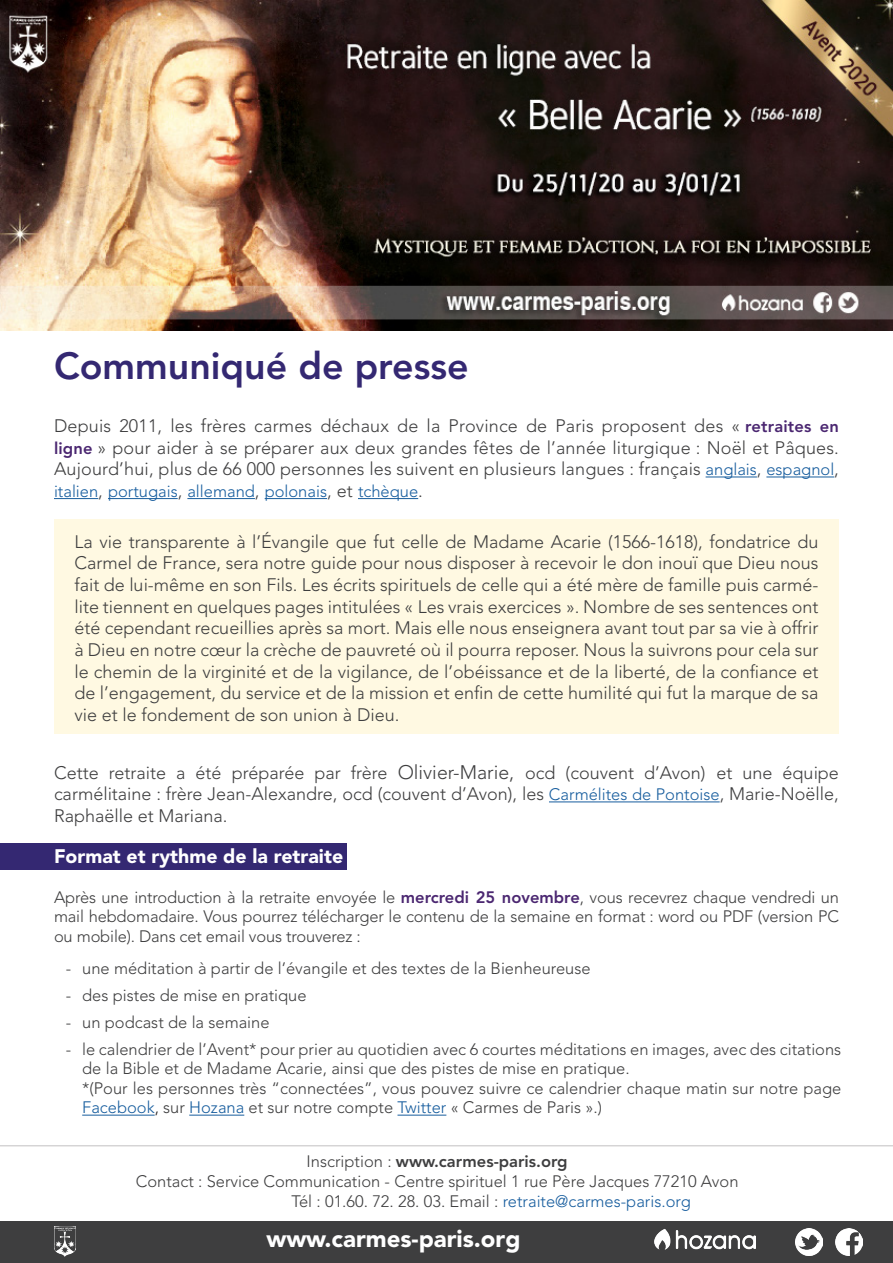
<style>
.page{position:relative;width:893px;height:1263px;background:#fff}
.page>*{position:absolute;margin:0;border:0;box-sizing:border-box;transform-origin:0 0}
.t1{font:800 37.5px "Avenir LT Std";color:#342872}
.t2{font:900 24px "Avenir LT Std";color:#fff}
.t3{font:900 19.5px "Avenir LT Std";color:#fff}
.t4{font:300 18px/21.6px "Avenir LT Std";color:#3e3e3f;text-align:justify}
.t5{font:300 16.5px/19.8px "Avenir LT Std";color:#3e3e3f}
.t6{font:300 16.5px "Avenir LT Std";color:#175d9e}
.t7{font:800 16.5px "Avenir LT Std";color:#3e3e3f}
.s1{font-weight:800;font-size:16.5px;color:#4b2771}
.s2{font-size:16.5px;color:#175d9e}
.s3{font-size:18px;color:#3e3e3f}
.s4{font-size:19.5px}
.s5{font-weight:800;color:#4b2771}
.s6{color:#175d9e}
.s7{color:#231f20}
.s8{font-weight:300}
</style>
<div class="page">
<div style="left:54px;top:519px;width:785px;height:214px;background:#fff9e2"></div>
<div style="left:0;top:843px;width:346px;height:27px;background:#342872"></div>
<hr style="left:706px;top:477px;width:51px;height:1px;background:#175d9e">
<hr style="left:766px;top:477px;width:68px;height:1px;background:#175d9e">
<hr style="left:54px;top:498px;width:44px;height:1px;background:#175d9e">
<hr style="left:108px;top:498px;width:70px;height:1px;background:#175d9e">
<hr style="left:187px;top:498px;width:68px;height:1px;background:#175d9e">
<hr style="left:265px;top:498px;width:62px;height:1px;background:#175d9e">
<hr style="left:358px;top:498px;width:60px;height:1px;background:#175d9e">
<hr style="left:82px;top:1115px;width:73px;height:1px;background:#175d9e">
<hr style="left:189px;top:1115px;width:55px;height:1px;background:#175d9e">
<hr style="left:397px;top:1115px;width:49px;height:1px;background:#175d9e">
<hr style="left:0;top:1145px;width:893px;height:1px;background:#231f20">
<div style="left:0;top:1222px;width:893px;height:41px;background:#3e3e3f"></div>
<img style="left:796px;top:1228px;width:27px;height:28px">
<img style="left:835px;top:1228px;width:28px;height:28px">
<img style="left:54px;top:1226px;width:21px;height:30px">
<hr style="left:549px;top:801px;width:171px;height:1px;background:#175d9e">
<img style="left:655px;top:1229px;width:100px;height:21px">
<img style="left:0;top:0;width:893px;height:331px">
<p class="t1" style="left:54px;top:344px;width:416px">Communiqué de presse</p>
<p class="t4" style="left:54px;top:415px;width:786px">Depuis 2011, les frères carmes déchaux de la Province de Paris proposent des « <span class="s1">retraites en ligne</span> » pour aider à se préparer aux deux grandes fêtes de l’année liturgique : Noël et Pâques.<br>Aujourd’hui, plus de 66 000 personnes les suivent en plusieurs langues : français <span class="s2">anglais</span>, <span class="s2">espagnol</span>,</p>
<p class="t6" style="left:54px;top:481px;width:370px">italien<span class="s3">,</span> portugais<span class="s3">,</span> allemand<span class="s3">,</span> polonais<span class="s3">, et</span> tchèque<span class="s3">.</span></p>
<p class="t4" style="left:74px;top:531px;width:746px">La vie transparente à l’Évangile que fut celle de Madame Acarie (1566-1618), fondatrice du Carmel de France, sera notre guide pour nous disposer à recevoir le don inouï que Dieu nous fait de lui-même en son Fils. Les écrits spirituels de celle qui a été mère de famille puis carmé&shy;lite tiennent en quelques pages intitulées « Les vrais exercices ». Nombre de ses sentences ont été cependant recueillies après sa mort. Mais elle nous enseignera avant tout par sa vie à offrir à Dieu en notre cœur la crèche de pauvreté où il pourra reposer. Nous la suivrons pour cela sur le chemin de la virginité et de la vigilance, de l’obéissance et de la liberté, de la confiance et de l’engagement, du service et de la mission et enfin de cette humilité qui fut la marque de sa vie et le fondement de son union à Dieu.</p>
<p class="t4" style="left:54px;top:762px;width:786px">Cette retraite a été préparée par frère <span class="s4">Olivier-Marie,</span> ocd (couvent d’Avon) et une équipe carmélitaine : frère Jean-Alexandre, ocd (couvent d’Avon), les <span class="s2">Carmélites de Pontoise</span>, Marie-Noëlle, Raphaëlle et Mariana.</p>
<p class="t3" style="left:54px;top:844px;width:291px">Format et rythme de la retraite</p>
<p class="t5" style="left:54px;top:887px;width:786px;text-align:justify">Après une introduction à la retraite envoyée le <span class="s5">mercredi 25 novembre</span>, vous recevrez chaque vendredi un mail hebdomadaire. Vous pourrez télécharger le contenu de la semaine en format : word ou PDF (version PC ou mobile). Dans cet email vous trouverez :</p>
<p class="t5" style="left:66px;top:958px;width:7px">-</p>
<p class="t5" style="left:66px;top:985px;width:7px">-</p>
<p class="t5" style="left:66px;top:1012px;width:7px">-</p>
<p class="t5" style="left:66px;top:1039px;width:7px">-</p>
<p class="t5" style="left:82px;top:958px;width:510px">une méditation à partir de l’évangile et des textes de la Bienheureuse</p>
<p class="t5" style="left:82px;top:985px;width:226px">des pistes de mise en pratique</p>
<p class="t5" style="left:82px;top:1012px;width:189px">un podcast de la semaine</p>
<p class="t5" style="left:82px;top:1039px;width:761px">le calendrier de l’Avent* pour prier au quotidien avec 6 courtes méditations en images, avec des citations de la Bible et de Madame Acarie, ainsi que des pistes de mise en pratique.</p>
<p class="t5" style="left:82px;top:1078px;width:761px">*(Pour les personnes très “connectées”, vous pouvez suivre ce calendrier chaque matin sur notre page<br><span class="s6">Facebook</span><span class="s7">,</span> sur <span class="s6">Hozana</span> et sur notre compte <span class="s6">Twitter</span> « Carmes de Paris ».)</p>
<p class="t7" style="left:307px;top:1152px;width:262px"><span class="s8">Inscription :</span> www.carmes-paris.org</p>
<p class="t5" style="left:136px;top:1172px;width:604px">Contact : Service Communication - Centre spirituel 1 rue Père Jacques 77210 Avon</p>
<p class="t5" style="left:291px;top:1191px;width:401px">Tél : 01.60. 72. 28. 03. Email : <span class="s6">retraite@carmes-paris.org</span></p>
<p class="t2" style="left:266px;top:1224px;width:256px">www.carmes-paris.org</p>
</div>
